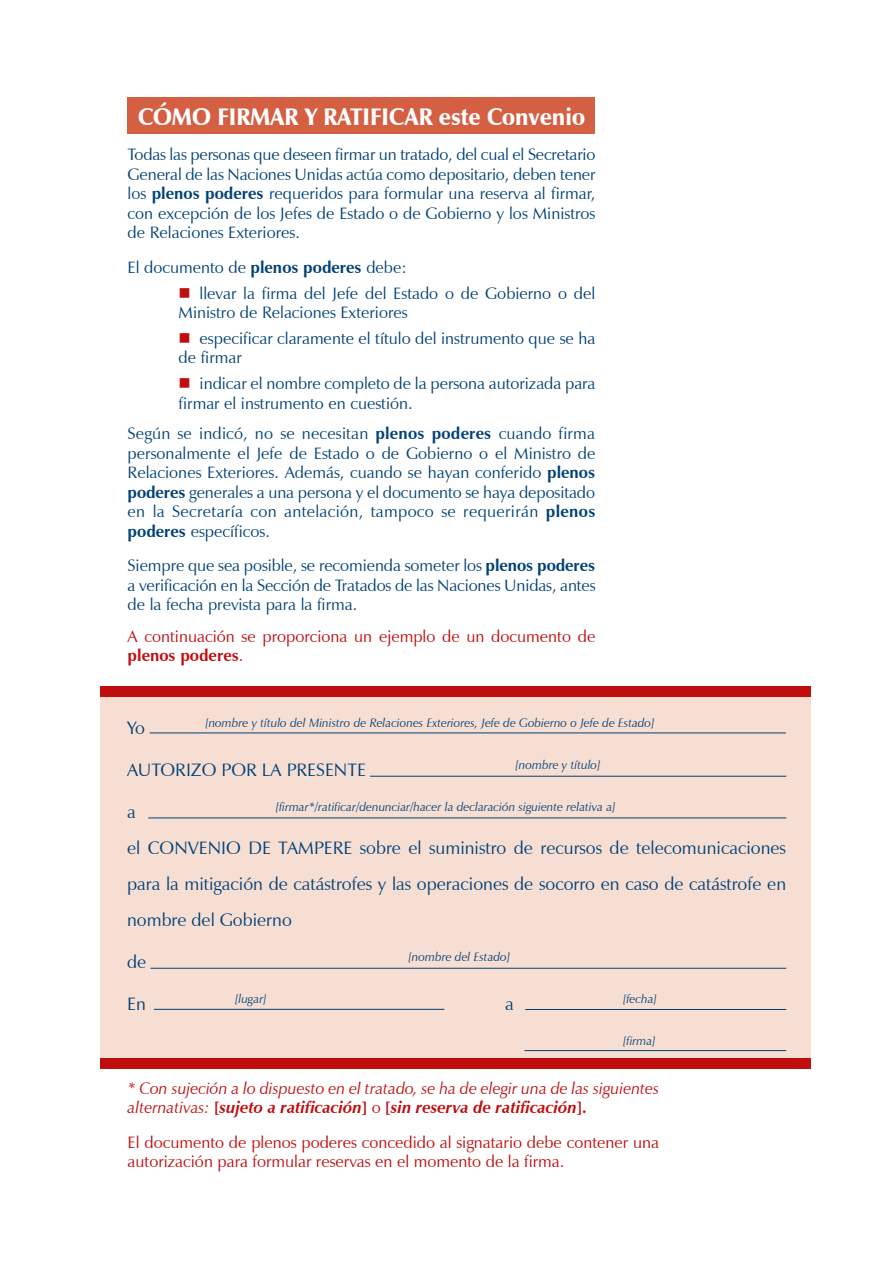
<style>
.page{position:relative;width:893px;height:1263px;background:#fff}
.page>*{position:absolute;margin:0;border:0;box-sizing:border-box;transform-origin:0 0}
.t1{font:900 24px "Zapf Humanist 601 BT";color:#fff;scale:.95 1}
.t2{font:18px/36px "Zapf Humanist 601 BT";color:#004177;text-align:justify}
.t3{font:16.5px/19.5px "Zapf Humanist 601 BT";color:#004177;text-align:justify}
.t4{font:16.5px/19.5px "Zapf Humanist 601 BT";color:#c00d0e}
.t5{font:italic 16.5px/19.5px "Zapf Humanist 601 BT";color:#c00d0e}
.t6{font:italic 12.3px "Zapf Humanist 601 BT";color:#004177}
.s1{font-weight:700}
.s2{color:#c00d0e}
.s3{font-weight:700;font-style:normal}
.s4{font-style:normal}
</style>
<div class="page">
<div style="left:128px;top:98px;width:467px;height:36px;background:#d45f43"></div>
<div style="left:100px;top:692px;width:710px;height:369px;background:#f7ded3"></div>
<div style="left:100px;top:686px;width:710px;height:11px;background:#c00d0e"></div>
<div style="left:100px;top:1058px;width:710px;height:11px;background:#c00d0e"></div>
<hr style="left:150px;top:732px;width:636px;height:1px;background:#004177">
<hr style="left:370px;top:776px;width:416px;height:1px;background:#004177">
<hr style="left:148px;top:817px;width:638px;height:1px;background:#004177">
<hr style="left:151px;top:968px;width:635px;height:1px;background:#004177">
<hr style="left:154px;top:1009px;width:290px;height:1px;background:#004177">
<hr style="left:525px;top:1009px;width:261px;height:1px;background:#004177">
<hr style="left:524px;top:1050px;width:262px;height:1px;background:#004177">
<h1 class="t1" style="left:138px;top:102px;width:472px">CÓMO FIRMAR Y RATIFICAR este Convenio</h1>
<p class="t3" style="left:128px;top:145px;width:469px">Todas las personas que deseen firmar un tratado, del cual el Secretario General de las Naciones Unidas actúa como depositario, deben tener los <span class="s1">plenos poderes</span> requeridos para formular una reserva al firmar, con excepción de los Jefes de Estado o de Gobierno y los Ministros de Relaciones Exteriores.</p>
<p class="t3" style="left:128px;top:257px;width:281px">El documento de <span class="s1">plenos poderes</span> debe:</p>
<p class="t3" style="left:179px;top:283px;width:418px"><span class="s2">■</span> llevar la firma del Jefe del Estado o de Gobierno o del<br>Ministro de Relaciones Exteriores</p>
<p class="t3" style="left:179px;top:328px;width:418px"><span class="s2">■</span> especificar claramente el título del instrumento que se ha de firmar</p>
<p class="t3" style="left:179px;top:374px;width:418px"><span class="s2">■</span> indicar el nombre completo de la persona autorizada para firmar el instrumento en cuestión.</p>
<p class="t3" style="left:128px;top:424px;width:469px">Según se indicó, no se necesitan <span class="s1">plenos poderes</span> cuando firma personalmente el Jefe de Estado o de Gobierno o el Ministro de Relaciones Exteriores. Además, cuando se hayan conferido <span class="s1">plenos poderes</span> generales a una persona y el documento se haya depositado en la Secretaría con antelación, tampoco se requerirán <span class="s1">plenos poderes</span> específicos.</p>
<p class="t3" style="left:128px;top:556px;width:470px">Siempre que sea posible, se recomienda someter los <span class="s1">plenos poderes </span>a verificación en la Sección de Tratados de las Naciones Unidas, antes de la fecha prevista para la firma.</p>
<p class="t4" style="left:128px;top:626px;width:469px">A continuación se proporciona un ejemplo de un documento de <span class="s1">plenos poderes</span>.</p>
<p class="t2" style="left:127px;top:710px;width:19px">Yo</p>
<p class="t6" style="left:205px;top:715px;width:451px">[nombre y título del Ministro de Relaciones Exteriores, Jefe de Gobierno o Jefe de Estado]</p>
<p class="t2" style="left:127px;top:752px;width:240px">AUTORIZO POR LA PRESENTE</p>
<p class="t6" style="left:516px;top:757px;width:86px">[nombre y título]</p>
<p class="t2" style="left:127px;top:794px;width:10px">a</p>
<p class="t6" style="left:276px;top:799px;width:341px">[firmar*/ratificar/denunciar/hacer la declaración siguiente relativa a]</p>
<p class="t2" style="left:127px;top:830px;width:660px">el CONVENIO DE TAMPERE sobre el suministro de recursos de telecomunicaciones para la mitigación de catástrofes y las operaciones de socorro en caso de catástrofe en nombre del Gobierno</p>
<p class="t2" style="left:127px;top:944px;width:21px">de</p>
<p class="t6" style="left:409px;top:949px;width:103px">[nombre del Estado]</p>
<p class="t2" style="left:127px;top:986px;width:20px">En</p>
<p class="t6" style="left:235px;top:991px;width:33px">[lugar]</p>
<p class="t2" style="left:505px;top:986px;width:10px">a</p>
<p class="t6" style="left:623px;top:991px;width:35px">[fecha]</p>
<p class="t6" style="left:623px;top:1033px;width:34px">[firma]</p>
<p class="t5" style="left:128px;top:1078px;width:533px">* Con sujeción a lo dispuesto en el tratado, se ha de elegir una de las siguientes alternativas: <span class="s3">[</span><span class="s1">sujeto a ratificación</span><span class="s3">]</span> <span class="s4">o</span> <span class="s3">[</span><span class="s1">sin reserva de ratificación</span><span class="s3">].</span></p>
<p class="t4" style="left:128px;top:1132px;width:533px">El documento de plenos poderes concedido al signatario debe contener una autorización para formular reservas en el momento de la firma.</p>
</div>
